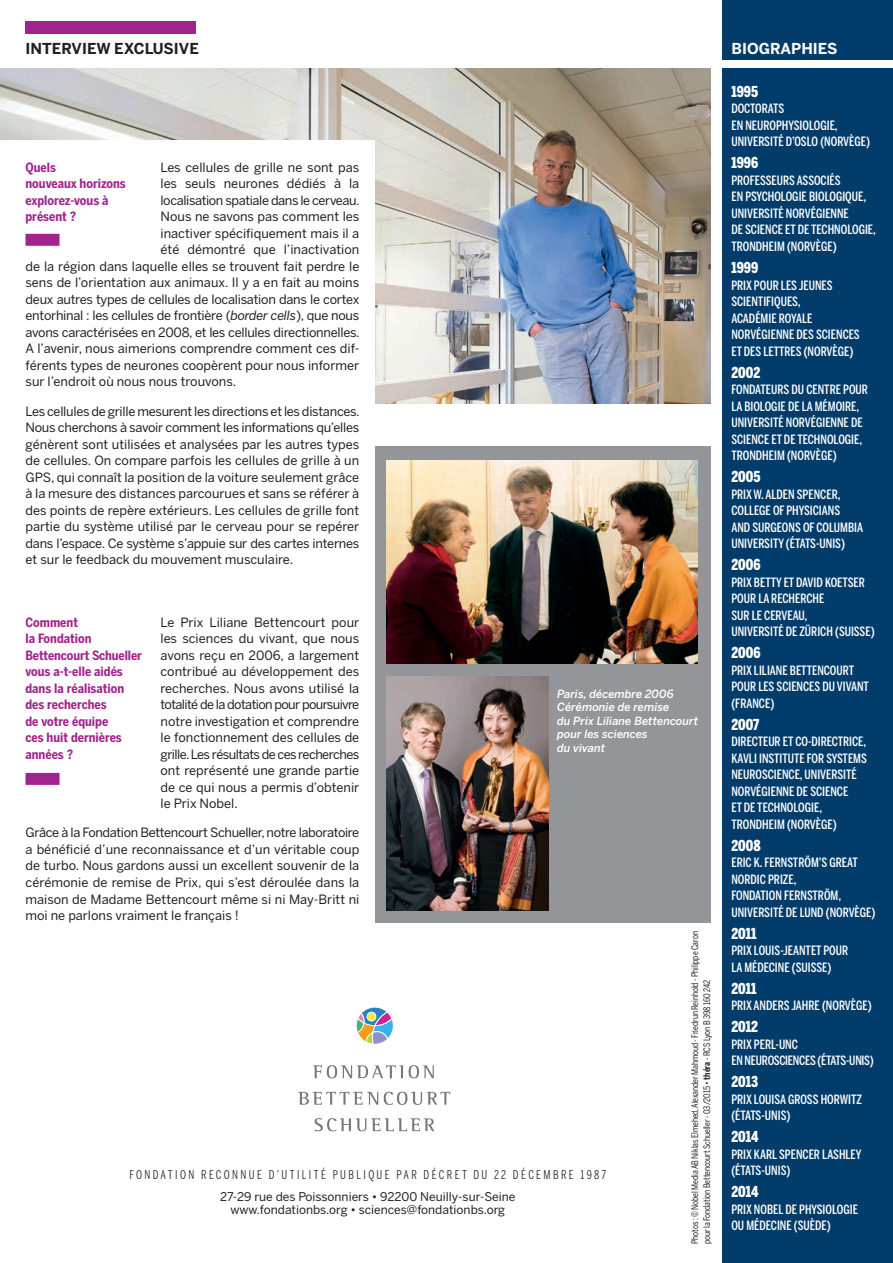
<style>
.page{position:relative;width:893px;height:1263px;background:#fff}
.page>*{position:absolute;margin:0;border:0;box-sizing:border-box;transform-origin:0 0}
.t1{font:900 15px "Benton Sans Comp";color:#fff}
.t2{font:700 15px "Benton Sans";color:#231f20}
.t3{font:700 15px "Benton Sans";color:#fff}
.t4{font:12.75px/16.5px "Benton Sans";color:#231f20;text-align:justify}
.t5{font:500 12.75px/16.5px "Benton Sans Comp";color:#fff}
.t6{font:700 12.75px/16.5px "Benton Sans Cond";color:#a2238e}
.t7{font:12.75px "Benton Sans";letter-spacing:-.02em;color:#231f20}
.t8{font:500 12.75px/16.5px "Benton Sans Comp";letter-spacing:-.02em;color:#fff}
.t9{font:12.75px "Benton Sans";letter-spacing:-.03em;color:#231f20}
.t10{font:12px/13.5px "Benton Sans";color:#231f20;text-align:center}
.t11{font:12px "Benton Sans Comp";letter-spacing:.2em;color:#231f20}
.t12{font:italic 500 11.25px/13.5px "Benton Sans";color:#fff}
.t13{font:9px/12px "Benton Sans Cond";letter-spacing:-.01em;color:#231f20;scale:.9 1}
.s1{font-style:italic}
.s2{font-weight:300}
.s3{font-weight:700}
</style>
<div class="page">
<div style="left:723px;top:68px;width:170px;height:1195px;background:#013c6a"></div>
<img style="left:0;top:68px;width:710px;height:336px">
<div style="left:0;top:446px;width:710px;height:477px;background:#939598"></div>
<div style="left:0;top:140px;width:374px;height:829px;background:#fff"></div>
<div style="left:26px;top:21px;width:170px;height:13px;background:#a2238e"></div>
<div style="left:723px;top:0;width:170px;height:60px;background:#013c6a"></div>
<svg style="left:409px;top:1065px;width:25px;height:13px"></svg>
<svg style="left:298px;top:1092px;width:80px;height:13px"></svg>
<svg style="left:384px;top:1092px;width:66px;height:13px"></svg>
<svg style="left:314px;top:1118px;width:120px;height:13px"></svg>
<svg style="left:313px;top:1007px;width:90px;height:71px"></svg>
<div style="left:367px;top:1012px;width:9px;height:9px;background:#f4ed2f;border-radius:50%"></div>
<div style="left:367px;top:1012px;width:9px;height:9px;border:1px solid #fff;border-radius:50%"></div>
<img style="left:387px;top:460px;width:310px;height:203px">
<img style="left:387px;top:676px;width:162px;height:234px">
<div style="left:26px;top:773px;width:34px;height:12px;background:#a2238e"></div>
<div style="left:26px;top:234px;width:34px;height:12px;background:#a2238e"></div>
<p class="t2" style="left:26px;top:40px;width:175px">INTERVIEW EXCLUSIVE</p>
<p class="t6" style="left:26px;top:159px;width:102px">Quels<br>nouveaux horizons explorez-vous à présent ?</p>
<p class="t4" style="left:161px;top:159px;width:200px">Les cellules de grille ne sont pas</p>
<p class="t4" style="left:161px;top:175px;width:200px">les seuls neurones dédiés à la</p>
<p class="t9" style="left:161px;top:193px;width:201px">localisation spatiale dans le cerveau.</p>
<p class="t4" style="left:161px;top:208px;width:200px">Nous ne savons pas comment les</p>
<p class="t4" style="left:161px;top:225px;width:200px">inactiver spécifiquement mais il a</p>
<p class="t4" style="left:161px;top:241px;width:200px">été démontré que l’inactivation</p>
<p class="t4" style="left:26px;top:258px;width:335px">de la région dans laquelle elles se trouvent fait perdre le</p>
<p class="t4" style="left:26px;top:274px;width:335px">sens de l’orientation aux animaux. Il y a en fait au moins</p>
<p class="t7" style="left:26px;top:292px;width:335px">deux autres types de cellules de localisation dans le cortex</p>
<p class="t7" style="left:26px;top:308px;width:335px">entorhinal : les cellules de frontière (<span class="s1">border cells</span>), que nous</p>
<p class="t7" style="left:26px;top:325px;width:336px">avons caractérisées en 2008, et les cellules directionnelles.</p>
<p class="t4" style="left:26px;top:340px;width:335px">A l’avenir, nous aimerions comprendre comment ces dif-</p>
<p class="t4" style="left:26px;top:357px;width:335px">férents types de neurones coopèrent pour nous informer</p>
<p class="t4" style="left:26px;top:373px;width:212px">sur l’endroit où nous nous trouvons.</p>
<p class="t4" style="left:26px;top:402px;width:336px">Les cellules de grille mesurent les directions et les distances.<br>Nous cherchons à savoir comment les informations qu’elles génèrent sont utilisées et analysées par les autres types de cellules. On compare parfois les cellules de grille à un GPS, qui connaît la position de la voiture seulement grâce à la mesure des distances parcourues et sans se référer à des points de repère extérieurs. Les cellules de grille font partie du système utilisé par le cerveau pour se repérer dans l’espace. Ce système s’appuie sur des cartes internes et sur le feedback du mouvement musculaire.</p>
<p class="t6" style="left:26px;top:614px;width:118px">Comment<br>la Fondation<br>Bettencourt Schueller vous a-t-elle aidés dans la réalisation des recherches<br>de votre équipe<br>ces huit dernières années ?</p>
<p class="t4" style="left:161px;top:614px;width:200px">Le Prix Liliane Bettencourt pour les sciences du vivant, que nous avons reçu en 2006, a largement contribué au développement des recherches. Nous avons utilisé la totalité de la dotation pour poursuivre notre investigation et comprendre le fonctionnement des cellules de grille. Les résultats de ces recherches ont représenté une grande partie de ce qui nous a permis d’obtenir le Prix Nobel.</p>
<p class="t4" style="left:26px;top:824px;width:335px">Grâce à la Fondation Bettencourt Schueller, notre laboratoire a bénéficié d’une reconnaissance et d’un véritable coup de turbo. Nous gardons aussi un excellent souvenir de la cérémonie de remise de Prix, qui s’est déroulée dans la maison de Madame Bettencourt même si ni May-Britt ni moi ne parlons vraiment le français !</p>
<p class="t12" style="left:557px;top:687px;width:143px">Paris, décembre 2006<br>Cérémonie de remise<br>du Prix Liliane Bettencourt pour les sciences<br>du vivant</p>
<p class="t11" style="left:129px;top:1167px;width:478px">FONDATION RECONNUE D’UTILITÉ PUBLIQUE PAR DÉCRET DU 22 DÉCEMBRE 1987</p>
<p class="t10" style="left:220px;top:1189px;width:297px">27-29 rue des Poissonniers • 92200 Neuilly-sur-Seine www.fondationbs.org • sciences@fondationbs.org</p>
<p class="t13" style="left:689px;top:1244px;width:349px;rotate:-90deg">Photos : © Nobel Media AB Niklas Elmehed, Alexander Mahmoud - Friedrun Reinhold - Philippe Caron pour la Fondation Bettencourt Schueller - 03/2015 <span class="s2">•</span> <span class="s3">théra</span> - RCS Lyon B 398 160 242</p>
<p class="t3" style="left:731px;top:40px;width:108px">BIOGRAPHIES</p>
<p class="t1" style="left:731px;top:83px;width:28px">1995</p>
<p class="t5" style="left:731px;top:100px;width:140px">DOCTORATS<br>EN NEUROPHYSIOLOGIE,<br>UNIVERSITÉ D’OSLO (NORVÈGE)</p>
<p class="t1" style="left:731px;top:154px;width:28px">1996</p>
<p class="t5" style="left:731px;top:172px;width:146px">PROFESSEURS ASSOCIÉS<br>EN PSYCHOLOGIE BIOLOGIQUE,<br>UNIVERSITÉ NORVÉGIENNE<br>DE SCIENCE ET DE TECHNOLOGIE,<br>TRONDHEIM (NORVÈGE)</p>
<p class="t1" style="left:731px;top:259px;width:28px">1999</p>
<p class="t5" style="left:731px;top:277px;width:130px">PRIX POUR LES JEUNES<br>SCIENTIFIQUES,<br>ACADÉMIE ROYALE<br>NORVÉGIENNE DES SCIENCES<br>ET DES LETTRES (NORVÈGE)</p>
<p class="t1" style="left:731px;top:363px;width:31px">2002</p>
<p class="t5" style="left:731px;top:381px;width:138px">FONDATEURS DU CENTRE POUR<br>LA BIOLOGIE DE LA MÉMOIRE,<br>UNIVERSITÉ NORVÉGIENNE DE<br>SCIENCE ET DE TECHNOLOGIE,<br>TRONDHEIM (NORVÈGE)</p>
<p class="t1" style="left:731px;top:468px;width:31px">2005</p>
<p class="t5" style="left:731px;top:486px;width:133px">PRIX W. ALDEN SPENCER,<br>COLLEGE OF PHYSICIANS<br>AND SURGEONS OF COLUMBIA<br>UNIVERSITY (ÉTATS-UNIS)</p>
<p class="t1" style="left:731px;top:556px;width:31px">2006</p>
<p class="t5" style="left:731px;top:574px;width:145px">PRIX BETTY ET DAVID KOETSER<br>POUR LA RECHERCHE<br>SUR LE CERVEAU,<br>UNIVERSITÉ DE ZÜRICH (SUISSE)</p>
<p class="t1" style="left:731px;top:644px;width:31px">2006</p>
<p class="t5" style="left:731px;top:662px;width:139px">PRIX LILIANE BETTENCOURT<br>POUR LES SCIENCES DU VIVANT (FRANCE)</p>
<p class="t1" style="left:731px;top:715px;width:29px">2007</p>
<p class="t5" style="left:731px;top:733px;width:137px">DIRECTEUR ET CO-DIRECTRICE,<br>KAVLI INSTITUTE FOR SYSTEMS<br>NEUROSCIENCE, UNIVERSITÉ<br>NORVÉGIENNE DE SCIENCE<br>ET DE TECHNOLOGIE,<br>TRONDHEIM (NORVÈGE)</p>
<p class="t1" style="left:731px;top:836px;width:31px">2008</p>
<p class="t5" style="left:731px;top:854px;width:146px">ERIC K. FERNSTRÖM’S GREAT<br>NORDIC PRIZE,<br>FONDATION FERNSTRÖM,<br>UNIVERSITÉ DE LUND (NORVÈGE)</p>
<p class="t1" style="left:731px;top:924px;width:27px">2011</p>
<p class="t5" style="left:731px;top:942px;width:118px">PRIX LOUIS-JEANTET POUR<br>LA MÉDECINE (SUISSE)</p>
<p class="t1" style="left:731px;top:979px;width:27px">2011</p>
<p class="t5" style="left:731px;top:997px;width:142px">PRIX ANDERS JAHRE (NORVÈGE)</p>
<p class="t1" style="left:731px;top:1018px;width:28px">2012</p>
<p class="t8" style="left:731px;top:1036px;width:144px">PRIX PERL-UNC<br>EN NEUROSCIENCES (ÉTATS-UNIS)</p>
<p class="t1" style="left:731px;top:1073px;width:28px">2013</p>
<p class="t5" style="left:731px;top:1091px;width:132px">PRIX LOUISA GROSS HORWITZ (ÉTATS-UNIS)</p>
<p class="t1" style="left:731px;top:1128px;width:29px">2014</p>
<p class="t5" style="left:731px;top:1146px;width:132px">PRIX KARL SPENCER LASHLEY (ÉTATS-UNIS)</p>
<p class="t1" style="left:731px;top:1183px;width:29px">2014</p>
<p class="t5" style="left:731px;top:1201px;width:128px">PRIX NOBEL DE PHYSIOLOGIE<br>OU MÉDECINE (SUÈDE)</p>
</div>
